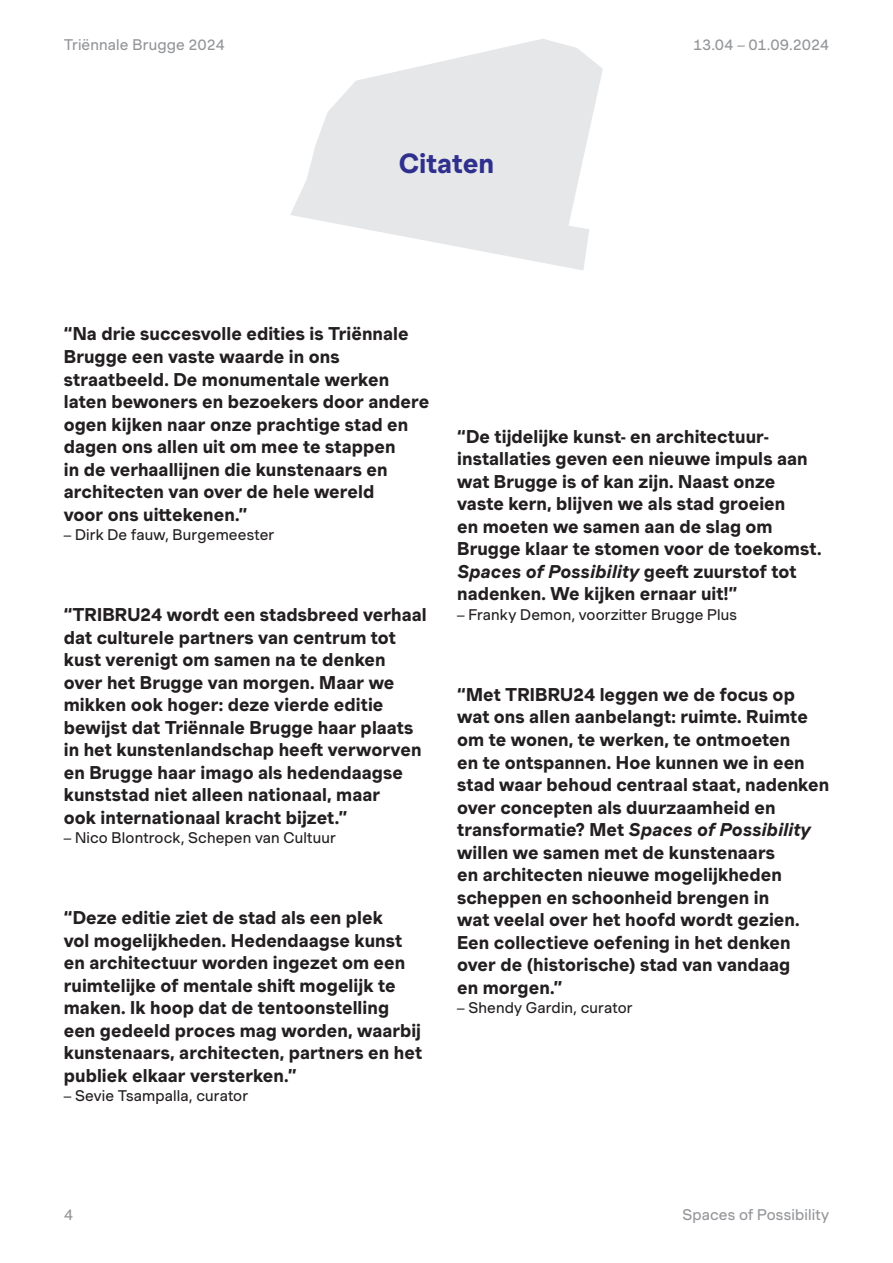
<style>
.page{position:relative;width:893px;height:1263px;background:#fff}
.page>*{position:absolute;margin:0;border:0;box-sizing:border-box;transform-origin:0 0}
.TRIBRU24_-_pers_-_large_quotes{font:700 27px "Muoto";color:#2f308d}
.TRIBRU24_-_intro{font:700 18px/22.5px "Muoto";letter-spacing:.005em;color:#231f20}
.TRIBRU24_-_pers_-_body_tekst{font:15px "Muoto";letter-spacing:.01em;color:#231f20}
.t1{font:15px "Muoto";letter-spacing:.01em;color:#939598}
.t2{font:15px "Muoto";letter-spacing:-.015em;color:#939598}
.s1{font-style:italic}
</style>
<div class="page">
<svg style="left:290px;top:39px;width:313px;height:231px;fill:#e6e7e9"></svg>
<p class="t1" style="left:64px;top:34px;width:163px">Triënnale Brugge 2024</p>
<p class="t2" style="left:693px;top:34px;width:138px">13.04 – 01.09.2024</p>
<p class="TRIBRU24_-_pers_-_large_quotes" style="left:399px;top:143px;width:97px">Citaten</p>
<p class="TRIBRU24_-_intro" style="left:64px;top:322px;width:367px">“Na drie succesvolle edities is Triënnale Brugge een vaste waarde in ons straatbeeld. De monumentale werken laten bewoners en bezoekers door andere ogen kijken naar onze prachtige stad en dagen ons allen uit om mee te stappen<br>in de verhaallijnen die kunstenaars en architecten van over de hele wereld<br>voor ons uittekenen.”</p>
<p class="TRIBRU24_-_pers_-_body_tekst" style="left:64px;top:524px;width:212px">– Dirk De fauw, Burgemeester</p>
<p class="TRIBRU24_-_intro" style="left:457px;top:425px;width:366px">“De tijdelijke kunst- en architectuur&shy;installaties geven een nieuwe impuls aan wat Brugge is of kan zijn. Naast onze vaste kern, blijven we als stad groeien<br>en moeten we samen aan de slag om Brugge klaar te stomen voor de toekomst.<br><span class="s1">Spaces of Possibility</span> geeft zuurstof tot nadenken. We kijken ernaar uit!”</p>
<p class="TRIBRU24_-_intro" style="left:64px;top:603px;width:364px">“TRIBRU24 wordt een stadsbreed verhaal</p>
<p class="TRIBRU24_-_pers_-_body_tekst" style="left:457px;top:603px;width:281px">– Franky Demon, voorzitter Brugge Plus</p>
<p class="TRIBRU24_-_intro" style="left:64px;top:625px;width:359px">dat culturele partners van centrum tot kust verenigt om samen na te denken over het Brugge van morgen. Maar we mikken ook hoger: deze vierde editie bewijst dat Triënnale Brugge haar plaats in het kunstenlandschap heeft verworven en Brugge haar imago als hedendaagse kunststad niet alleen nationaal, maar<br>ook internationaal kracht bijzet.”</p>
<p class="TRIBRU24_-_pers_-_body_tekst" style="left:64px;top:827px;width:274px">– Nico Blontrock, Schepen van Cultuur</p>
<p class="TRIBRU24_-_intro" style="left:457px;top:683px;width:374px">“Met TRIBRU24 leggen we de focus op wat ons allen aanbelangt: ruimte. Ruimte om te wonen, te werken, te ontmoeten<br>en te ontspannen. Hoe kunnen we in een stad waar behoud centraal staat, nadenken over concepten als duurzaamheid en transformatie? Met <span class="s1">Spaces of Possibility </span>willen we samen met de kunstenaars<br>en architecten nieuwe mogelijkheden scheppen en schoonheid brengen in<br>wat veelal over het hoofd wordt gezien.<br>Een collectieve oefening in het denken over de (historische) stad van vandaag<br>en morgen.”</p>
<p class="TRIBRU24_-_pers_-_body_tekst" style="left:457px;top:997px;width:177px">– Shendy Gardin, curator</p>
<p class="TRIBRU24_-_intro" style="left:64px;top:906px;width:360px">“Deze editie ziet de stad als een plek<br>vol mogelijkheden. Hedendaagse kunst en architectuur worden ingezet om een ruimtelijke of mentale shift mogelijk te maken. Ik hoop dat de tentoonstelling een gedeeld proces mag worden, waarbij kunstenaars, architecten, partners en het publiek elkaar versterken.”</p>
<p class="TRIBRU24_-_pers_-_body_tekst" style="left:64px;top:1085px;width:186px">– Sevie Tsampalla, curator</p>
<p class="t1" style="left:64px;top:1204px;width:11px">4</p>
<p class="t1" style="left:682px;top:1204px;width:148px">Spaces of Possibility</p>
</div>
